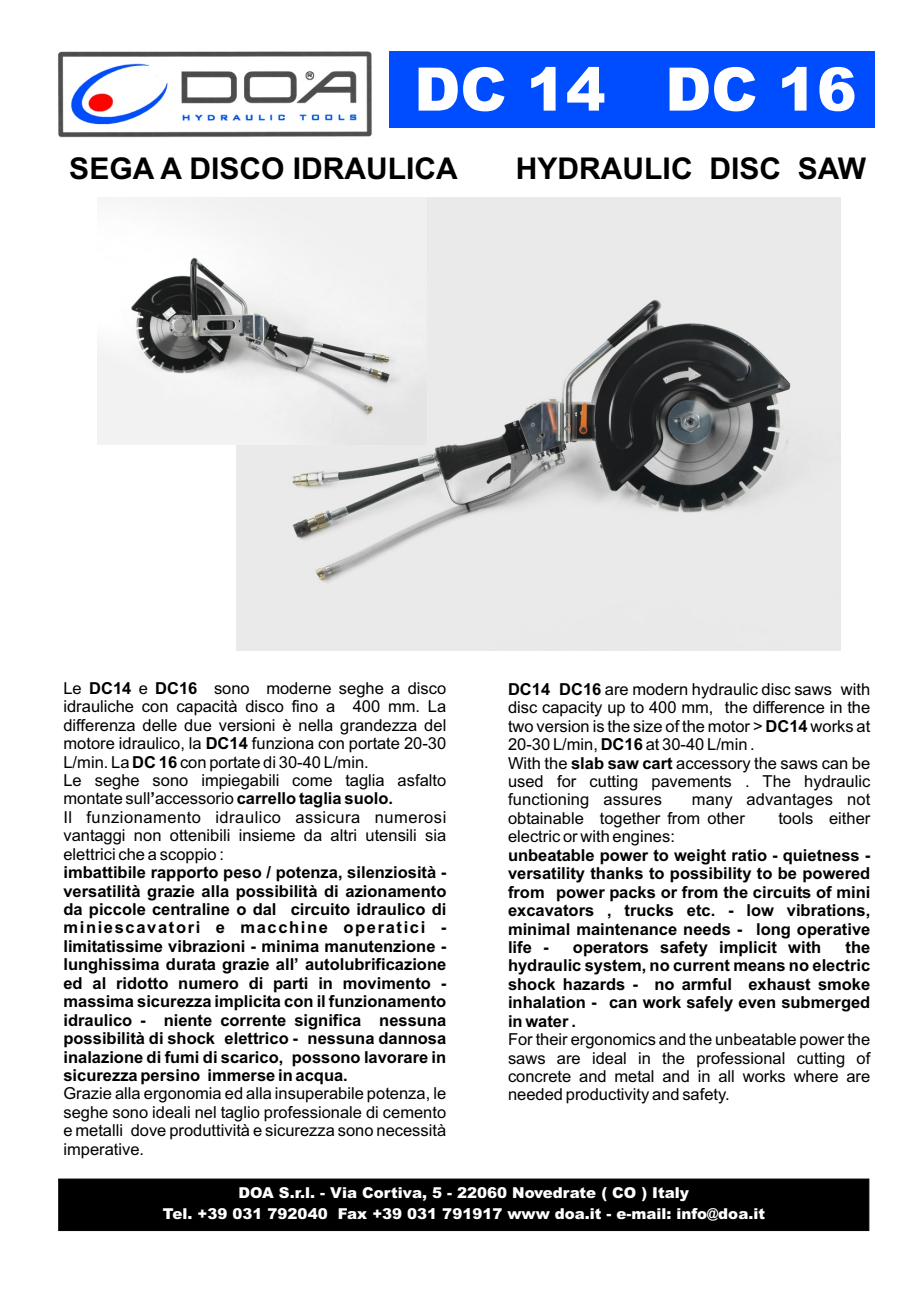
<style>
.page{position:relative;width:911px;height:1289px;background:#fff}
.page>*{position:absolute;margin:0;border:0;box-sizing:border-box;transform-origin:0 0}
.t1{font:900 60px "Arial";color:#fff}
.t2{font:700 30px "Arial";color:#000}
.t3{font:16.5px/18.5px "Arial";color:#000}
.t4{font:700 16.5px/18.5px "Arial";color:#000;text-align:justify}
.t5{font:900 15px/21.1px "Arial";color:#fff;text-align:center}
.s1{font-weight:700}
</style>
<div class="page">
<img style="left:236px;top:197px;width:604px;height:453px">
<img style="left:97px;top:197px;width:329px;height:247px">
<div style="left:389px;top:51px;width:485px;height:76px;background:#004dff"></div>
<img style="left:58px;top:51px;width:314px;height:87px">
<div style="left:59px;top:1178px;width:810px;height:52px;background:#000;border:1px solid #000"></div>
<h1 class="t1" style="left:414px;top:68px;width:444px">DC 14 DC 16</h1>
<h2 class="t2" style="left:69px;top:157px;width:390px">SEGA A DISCO IDRAULICA</h2>
<h2 class="t2" style="left:516px;top:157px;width:352px">HYDRAULIC DISC SAW</h2>
<p class="t3" style="left:63px;top:680px;width:384px">Le <span class="s1">DC14</span> e <span class="s1">DC16</span> sono moderne seghe a disco idrauliche con capacità disco fino a 400 mm. La differenza delle due versioni è nella grandezza del motore idraulico, la <span class="s1">DC14</span> funziona con portate 20-30<br>L/min. La <span class="s1">DC 16</span> con portate di 30-40 L/min.<br>Le seghe sono impiegabili come taglia asfalto montate sull<span class="s1">’</span>accessorio <span class="s1">carrello taglia suolo.<br></span>Il funzionamento idraulico assicura numerosi vantaggi non ottenibili insieme da altri utensili sia elettrici che a scoppio :</p>
<p class="t4" style="left:63px;top:864px;width:384px">imbattibile rapporto peso / potenza, silenziosità - versatilità grazie alla possibilità di azionamento da piccole centraline o dal circuito idraulico di miniescavatori e macchine operatici - limitatissime vibrazioni - minima manutenzione - lunghissima durata grazie all’ autolubrificazione ed al ridotto numero di parti in movimento - massima sicurezza implicita con il funzionamento idraulico - niente corrente significa nessuna possibilità di shock elettrico - nessuna dannosa inalazione di fumi di scarico, possono lavorare in sicurezza persino immerse in acqua.</p>
<p class="t3" style="left:63px;top:1086px;width:384px;text-align:justify">Grazie alla ergonomia ed alla insuperabile potenza, le seghe sono ideali nel taglio professionale di cemento e metalli dove produttività e sicurezza sono necessità imperative.</p>
<p class="t3" style="left:508px;top:681px;width:364px"><span class="s1">DC14 DC16</span> are modern hydraulic disc saws with disc capacity up to 400 mm, the difference in the two version is the size of the motor &gt; <span class="s1">DC14</span> works at 20-30 L/min, <span class="s1">DC16</span> at 30-40 L/min .<br>With the <span class="s1">slab saw cart</span> accessory the saws can be used for cutting pavements . The hydraulic functioning assures</p>
<p class="t3" style="left:508px;top:792px;width:364px;text-indent:184px">many advantages not obtainable together from other</p>
<p class="t3" style="left:778px;top:810px;width:93px">tools either</p>
<p class="t3" style="left:508px;top:828px;width:168px">electric or with engines:</p>
<p class="t4" style="left:508px;top:847px;width:364px">unbeatable power to weight ratio - quietness - versatility thanks to possibility to be powered from power packs or from the circuits of mini excavators , trucks etc. - low vibrations, minimal maintenance needs - long operative life -</p>
<p class="t4" style="left:573px;top:939px;width:250px">operators safety implicit with</p>
<p class="t4" style="left:508px;top:939px;width:364px;text-indent:337px">the hydraulic system, no current means no electric shock hazards - no armful exhaust smoke inhalation - can work safely even submerged in water .</p>
<p class="t3" style="left:508px;top:1031px;width:364px;text-align:justify">For their ergonomics and the unbeatable power the saws are ideal in the professional cutting of concrete and metal and in all works where are needed productivity and safety.</p>
<p class="t5" style="left:163px;top:1183px;width:603px">DOA S.r.l. - Via Cortiva, 5 - 22060 Novedrate ( CO ) Italy<br>Tel. +39 031 792040 Fax +39 031 791917 www doa.it - e-mail: info@doa.it</p>
</div>
